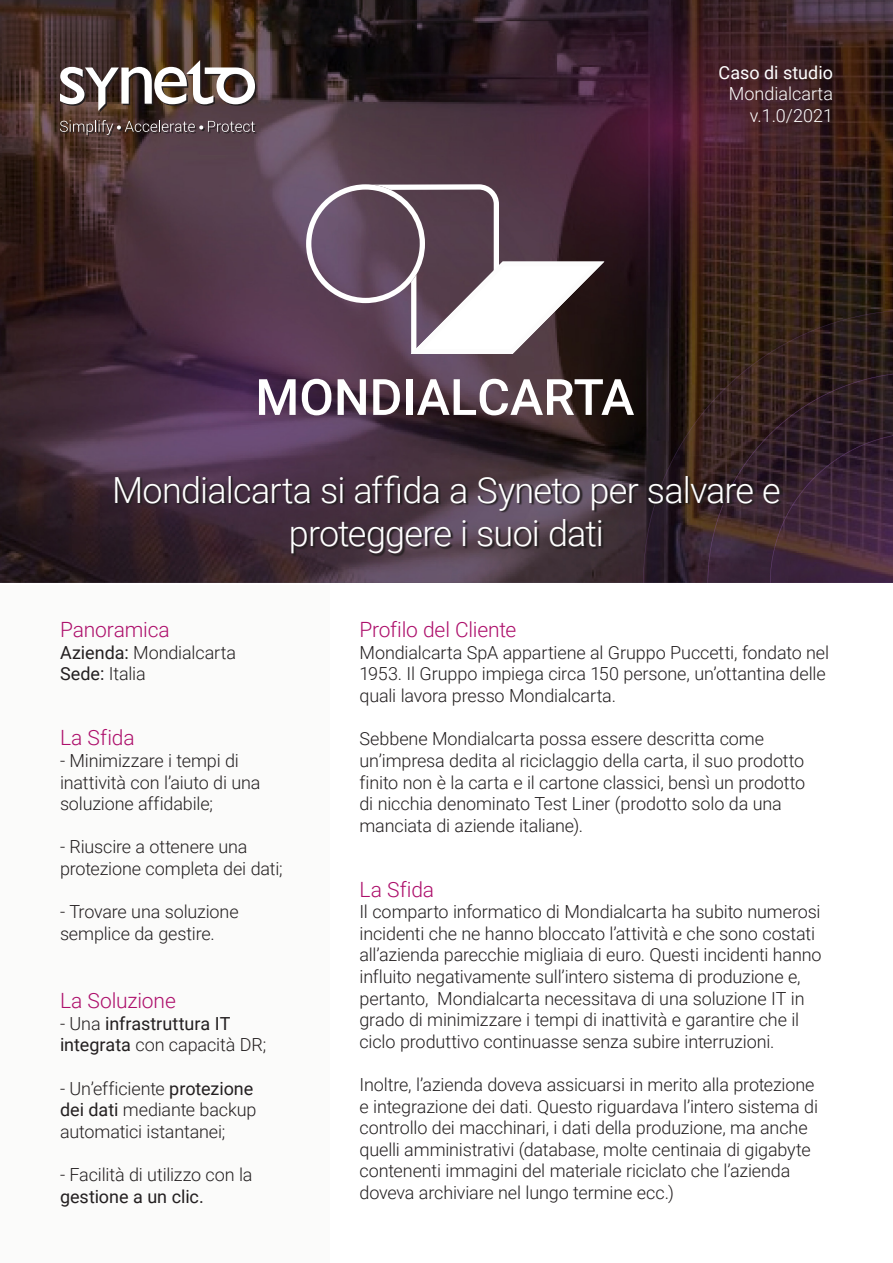
<style>
.page{position:relative;width:893px;height:1263px;background:#fff}
.page>*{position:absolute;margin:0;border:0;box-sizing:border-box;transform-origin:0 0}
.t1{font:300 36px "Roboto";letter-spacing:-.02em;color:#fff}
.t2{font:300 21px "Roboto";letter-spacing:-.01em;color:#ad0f6b}
.t3{font:300 18px/21.6px "Roboto";letter-spacing:-.01em;color:#231f20}
.t4{font:18px/21.6px "Roboto";color:#231f20}
.t5{font:300 18px "Roboto";color:#fff}
.t6{font:18px "Roboto";color:#fff}
.s1{font-weight:400}
.s2{font-weight:300}
</style>
<div class="page">
<div style="left:0;top:585px;width:329px;height:678px;background:#fbfbfa"></div>
<img style="left:0;top:0;width:893px;height:582px">
<svg style="left:116px;top:476px;width:667px;height:80px"></svg>
<svg style="left:306px;top:184px;width:298px;height:170px"></svg>
<svg style="left:259px;top:379px;width:37px;height:36px"></svg>
<svg style="left:302px;top:379px;width:29px;height:36px"></svg>
<svg style="left:338px;top:379px;width:28px;height:36px"></svg>
<svg style="left:373px;top:379px;width:27px;height:36px"></svg>
<div style="left:406px;top:379px;width:7px;height:36px;background:#fff"></div>
<svg style="left:417px;top:379px;width:217px;height:36px"></svg>
<svg style="left:60px;top:60px;width:196px;height:52px"></svg>
<svg style="left:60px;top:120px;width:197px;height:17px"></svg>
<p class="t6" style="left:719px;top:60px;width:116px">Caso di studio</p>
<p class="t5" style="left:729px;top:81px;width:106px">Mondialcarta</p>
<p class="t5" style="left:750px;top:103px;width:85px">v.1.0/2021</p>
<p class="t1" style="left:112px;top:465px;width:670px">Mondialcarta si affida a Syneto per salvare e</p>
<p class="t1" style="left:289px;top:508px;width:317px">proteggere i suoi dati</p>
<p class="t2" style="left:60px;top:615px;width:111px">Panoramica</p>
<p class="t3" style="left:60px;top:641px;width:178px"><span class="s1">Azienda:</span> Mondialcarta</p>
<p class="t3" style="left:60px;top:662px;width:87px"><span class="s1">Sede:</span> Italia</p>
<p class="t2" style="left:60px;top:723px;width:76px">La Sfida</p>
<p class="t3" style="left:60px;top:749px;width:202px">- Minimizzare i tempi di inattività con l’aiuto di una soluzione affidabile;</p>
<p class="t3" style="left:60px;top:835px;width:224px">- Riuscire a ottenere una protezione completa dei dati;</p>
<p class="t3" style="left:60px;top:900px;width:180px">- Trovare una soluzione semplice da gestire.</p>
<p class="t2" style="left:60px;top:986px;width:117px">La Soluzione</p>
<p class="t4" style="left:60px;top:1012px;width:208px"><span class="s2">- Una</span> infrastruttura IT integrata <span class="s2">con capacità DR;</span></p>
<p class="t3" style="left:60px;top:1077px;width:198px">- Un’efficiente <span class="s1">protezione dei dati</span> mediante backup automatici istantanei;</p>
<p class="t3" style="left:60px;top:1163px;width:194px">- Facilità di utilizzo con la <span class="s1">gestione a un clic.</span></p>
<p class="t2" style="left:359px;top:615px;width:158px">Profilo del Cliente</p>
<p class="t3" style="left:359px;top:641px;width:471px">Mondialcarta SpA appartiene al Gruppo Puccetti, fondato nel<br>1953. Il Gruppo impiega circa 150 persone, un’ottantina delle quali lavora presso Mondialcarta.</p>
<p class="t3" style="left:359px;top:727px;width:447px">Sebbene Mondialcarta possa essere descritta come un’impresa dedita al riciclaggio della carta, il suo prodotto finito non è la carta e il cartone classici, bensì un prodotto di nicchia denominato Test Liner (prodotto solo da una manciata di aziende italiane).</p>
<p class="t2" style="left:359px;top:874px;width:76px">La Sfida</p>
<p class="t3" style="left:359px;top:900px;width:464px">Il comparto informatico di Mondialcarta ha subito numerosi incidenti che ne hanno bloccato l’attività e che sono costati all’azienda parecchie migliaia di euro. Questi incidenti hanno influito negativamente sull’intero sistema di produzione e, pertanto, Mondialcarta necessitava di una soluzione IT in grado di minimizzare i tempi di inattività e garantire che il ciclo produttivo continuasse senza subire interruzioni.</p>
<p class="t3" style="left:359px;top:1073px;width:460px">Inoltre, l’azienda doveva assicuarsi in merito alla protezione e integrazione dei dati. Questo riguardava l’intero sistema di controllo dei macchinari, i dati della produzione, ma anche quelli amministrativi (database, molte centinaia di gigabyte contenenti immagini del materiale riciclato che l’azienda doveva archiviare nel lungo termine ecc.)</p>
</div>
